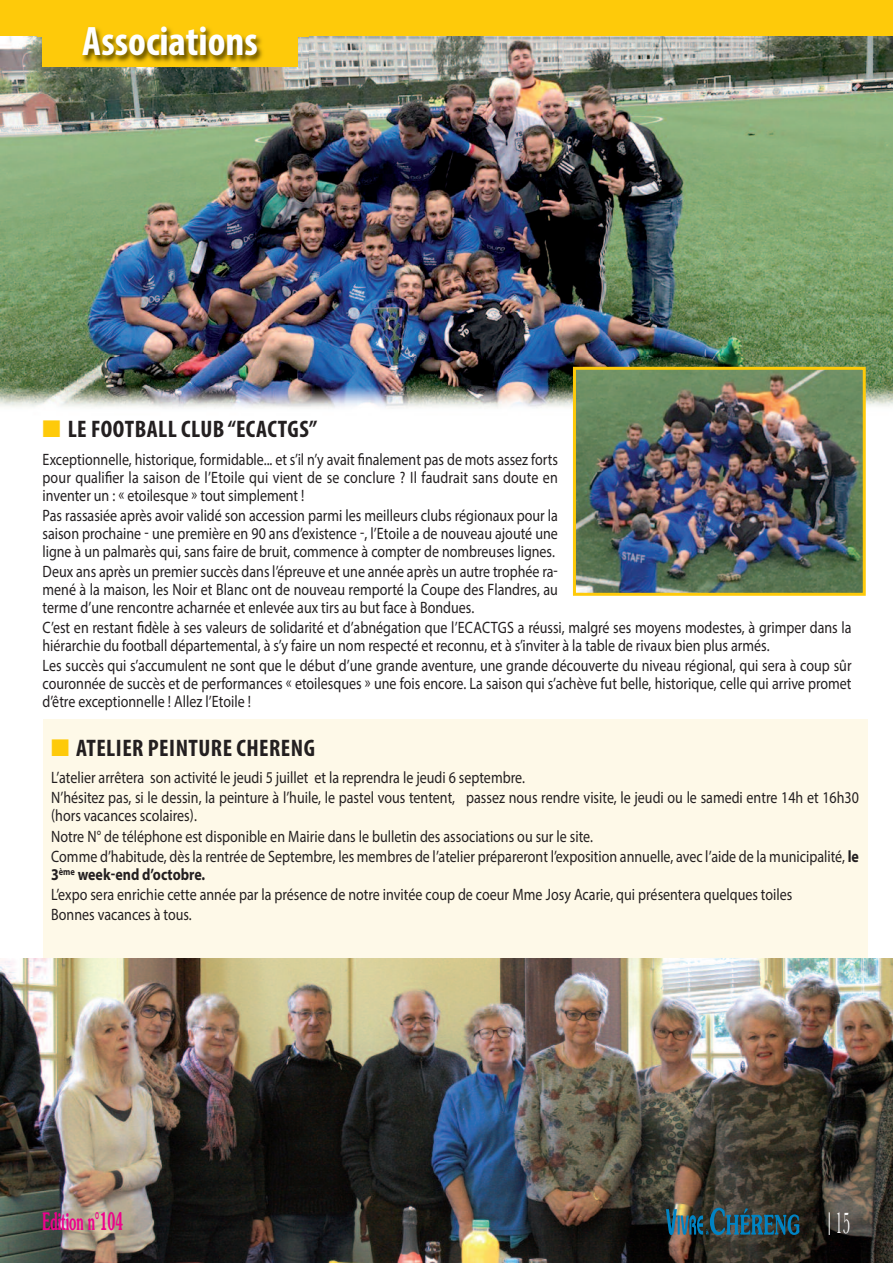
<style>
.page{position:relative;width:893px;height:1263px;background:#fff}
.page>*{position:absolute;margin:0;border:0;box-sizing:border-box;transform-origin:0 0}
.t1{font:700 condensed 41.4px "Myriad Pro";color:#fff}
.t2{font:31.5px "Baskerville";color:#fff;scale:.49 1}
.t3{font:700 condensed 24px "Myriad Pro";letter-spacing:.02em;color:#231f20}
.t4{font:600 24px "Souvenir";color:#ed028c;scale:.49 1}
.t5{font:16.5px/18px "Myriad Pro";color:#231f20;scale:.85 1}
.s1{color:#feca0a}
.s2{font-weight:700}
</style>
<div class="page">
<div style="left:43px;top:719px;width:824px;height:503px;background:#fef9e8"></div>
<img style="left:0;top:958px;width:893px;height:305px">
<img style="left:0;top:36px;width:893px;height:321px">
<img style="left:0;top:357px;width:893px;height:59px">
<img style="left:577px;top:371px;width:285px;height:221px">
<div style="left:573px;top:367px;width:293px;height:229px;border:3px solid #feca0a"></div>
<div style="left:0;top:0;width:893px;height:36px;background:#feca0a"></div>
<img style="left:37px;top:36px;width:272px;height:58px">
<img style="left:43px;top:27px;width:255px;height:39px">
<svg style="left:829px;top:1212px;width:1px;height:23px"></svg>
<img style="left:666px;top:1208px;width:133px;height:27px">
<h1 class="t1" style="left:82px;top:27px;width:177px">Associations</h1>
<h3 class="t3" style="left:43px;top:420px;width:276px"><span class="s1">■</span> LE FOOTBALL CLUB “ECACTGS”</h3>
<p class="t5" style="left:43px;top:451px;width:608px;text-align:justify">Exceptionnelle, historique, formidable... et s’il n’y avait finalement pas de mots assez forts pour qualifier la saison de l’Etoile qui vient de se conclure ? Il faudrait sans doute en inventer un : « etoilesque » tout simplement !</p>
<p class="t5" style="left:43px;top:508px;width:608px;text-align:justify">Pas rassasiée après avoir validé son accession parmi les meilleurs clubs régionaux pour la saison prochaine - une première en 90 ans d’existence -, l’Etoile a de nouveau ajouté une ligne à un palmarès qui, sans faire de bruit, commence à compter de nombreuses lignes.</p>
<p class="t5" style="left:43px;top:564px;width:608px;text-align:justify">Deux ans après un premier succès dans l’épreuve et une année après un autre trophée ra&shy;mené à la maison, les Noir et Blanc ont de nouveau remporté la Coupe des Flandres, au terme d’une rencontre acharnée et enlevée aux tirs au but face à Bondues.</p>
<p class="t5" style="left:43px;top:620px;width:953px">C’est en restant fidèle à ses valeurs de solidarité et d’abnégation que l’ECACTGS a réussi, malgré ses moyens modestes, à grimper dans la hiérarchie du football départemental, à s’y faire un nom respecté et reconnu, et à s’inviter à la table de rivaux bien plus armés.</p>
<p class="t5" style="left:43px;top:658px;width:953px;text-align:justify">Les succès qui s’accumulent ne sont que le début d’une grande aventure, une grande découverte du niveau régional, qui sera à coup sûr couronnée de succès et de performances « etoilesques » une fois encore. La saison qui s’achève fut belle, historique, celle qui arrive promet d’être exceptionnelle ! Allez l’Etoile !</p>
<h3 class="t3" style="left:51px;top:740px;width:266px"><span class="s1">■</span> ATELIER PEINTURE CHERENG</h3>
<p class="t5" style="left:51px;top:769px;width:952px;line-height:20.1px">L’atelier arrêtera son activité le jeudi 5 juillet et la reprendra le jeudi 6 septembre.<br>N’hésitez pas, si le dessin, la peinture à l’huile, le pastel vous tentent, passez nous rendre visite, le jeudi ou le samedi entre 14h et 16h30</p>
<p class="t5" style="left:51px;top:807px;width:952px;line-height:20.1px">(hors vacances scolaires).<br>Notre N° de téléphone est disponible en Mairie dans le bulletin des associations ou sur le site.<br>Comme d’habitude, dès la rentrée de Septembre, les membres de l’atelier prépareront l’exposition annuelle, avec l’aide de la municipalité, <span class="s2">le</span></p>
<p class="t5" style="left:51px;top:865px;width:874px;line-height:20.1px"><span class="s2">3</span><sup>ème</sup> <span class="s2">week-end d’octobre.<br></span>L’expo sera enrichie cette année par la présence de notre invitée coup de coeur Mme Josy Acarie, qui présentera quelques toiles<br>Bonnes vacances à tous.</p>
<h3 class="t4" style="left:43px;top:1213px;width:167px">Edition n°104</h3>
<h2 class="t2" style="left:835px;top:1212px;width:33px">15</h2>
</div>
